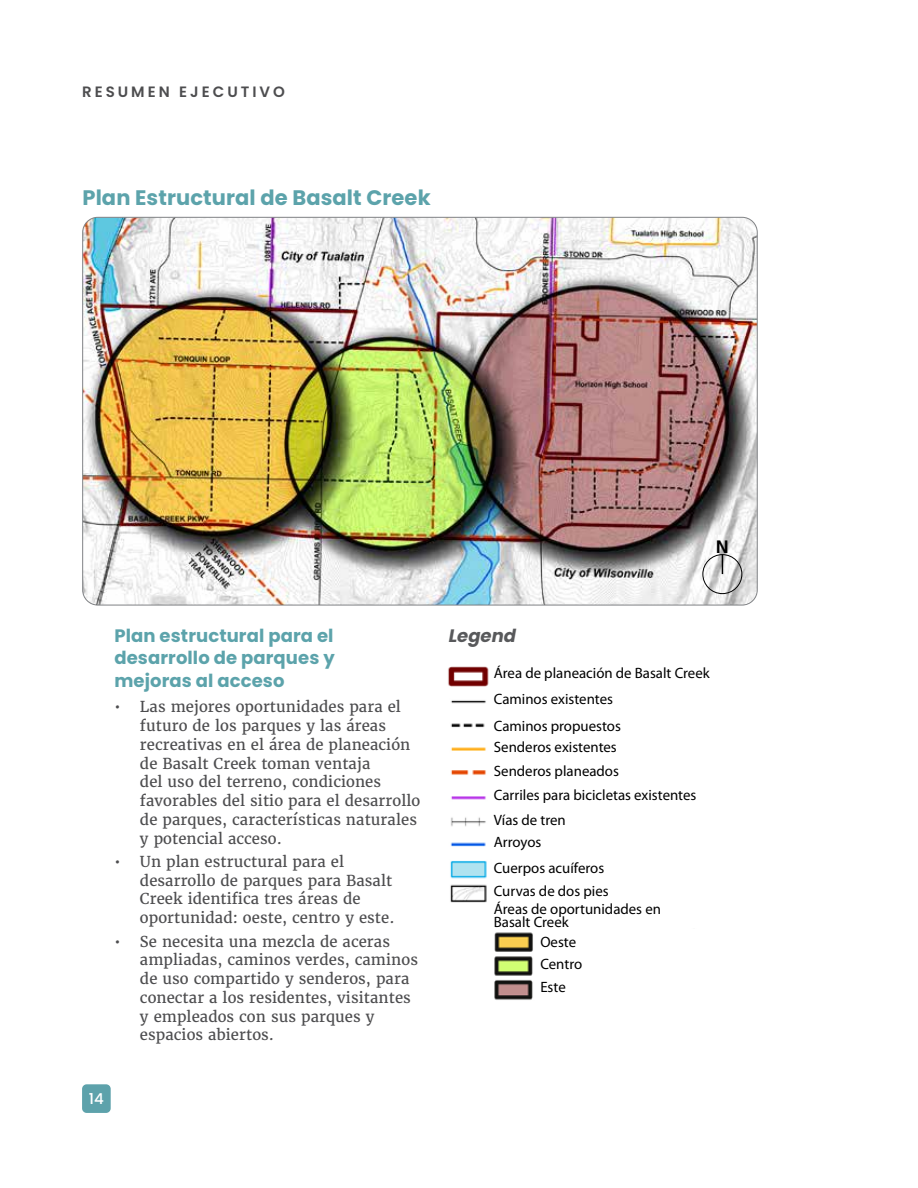
<style>
.page{position:relative;width:918px;height:1188px;background:#fff}
.page>*{position:absolute;margin:0;border:0;box-sizing:border-box;transform-origin:0 0}
.t1{font:700 21px "Poppins";letter-spacing:.005em;color:#5ca3ab}
.t2{font:700 18px/22.5px "Poppins";letter-spacing:.005em;color:#5ca3ab}
.t3{font:italic 700 18px "Poppins";color:#58595b}
.t4{font:18px "Frutiger LT 65 Bd";color:#000}
.t5{font:15px/18.8px "Merriweather";letter-spacing:.005em;color:#4d4d4f}
.t6{font:15px/26.2px "Myriad Pro";color:#000}
.t7{font:600 15px "Poppins";letter-spacing:.2em;color:#4d4d4f}
.t8{font:500 15px "Poppins";color:#fff}
</style>
<div class="page">
<div style="left:82px;top:1084px;width:29px;height:29px;background:#5da2ab;border-radius:5px"></div>
<img style="left:83px;top:217px;width:674px;height:388px">
<img style="left:448px;top:668px;width:85px;height:332px">
<div style="left:437px;top:662px;width:325px;height:345px;border:5px solid #fff;border-radius:14px"></div>
<div style="left:702px;top:554px;width:40px;height:40px;border:1px solid #000;border-radius:50%"></div>
<svg style="left:722px;top:554px;width:1px;height:20px"></svg>
<div style="left:492px;top:658px;width:282px;height:270px;background:#fff"></div>
<div style="left:537px;top:868px;width:149px;height:166px;background:#fff"></div>
<p class="t7" style="left:82px;top:83px;width:204px">RESUMEN EJECUTIVO</p>
<h1 class="t1" style="left:82px;top:185px;width:350px">Plan Estructural de Basalt Creek</h1>
<p class="t4" style="left:716px;top:536px;width:14px">N</p>
<p class="t2" style="left:114px;top:624px;width:221px">Plan estructural para el</p>
<p class="t3" style="left:449px;top:625px;width:69px">Legend</p>
<p class="t2" style="left:114px;top:647px;width:222px">desarrollo de parques y mejoras al acceso</p>
<p class="t5" style="left:140px;top:698px;width:282px;text-indent:-26px">• Las mejores oportunidades para el futuro de los parques y las áreas recreativas en el área de planeación de Basalt Creek toman ventaja<br>del uso del terreno, condiciones favorables del sitio para el desarrollo de parques, características naturales y potencial acceso.</p>
<p class="t5" style="left:140px;top:852px;width:256px;text-indent:-26px">• Un plan estructural para el desarrollo de parques para Basalt<br>Creek identifica tres áreas de oportunidad: oeste, centro y este.</p>
<p class="t5" style="left:140px;top:932px;width:280px;text-indent:-26px">• Se necesita una mezcla de aceras ampliadas, caminos verdes, caminos de uso compartido y senderos, para conectar a los residentes, visitantes y empleados con sus parques y espacios abiertos.</p>
<p class="t6" style="left:494px;top:660px;width:217px">Área de planeación de Basalt Creek<br>Caminos existentes<br>Caminos propuestos</p>
<p class="t6" style="left:494px;top:735px;width:127px;line-height:23.2px">Senderos existentes<br>Senderos planeados</p>
<p class="t6" style="left:494px;top:783px;width:204px;line-height:24.8px">Carriles para bicicletas existentes<br>Vías de tren</p>
<p class="t6" style="left:494px;top:828px;width:112px">Arroyos<br>Cuerpos acuíferos</p>
<p class="t6" style="left:494px;top:882px;width:169px;line-height:17.2px">Curvas de dos pies<br>Áreas de oportunidades en</p>
<p class="t6" style="left:540px;top:912px;width:37px;line-height:19.5px;text-indent:-46px">Basalt Creek<br>Oeste</p>
<p class="t6" style="left:540px;top:953px;width:43px;line-height:22.5px">Centro<br>Este</p>
<p class="t8" style="left:89px;top:1090px;width:16px">14</p>
</div>
